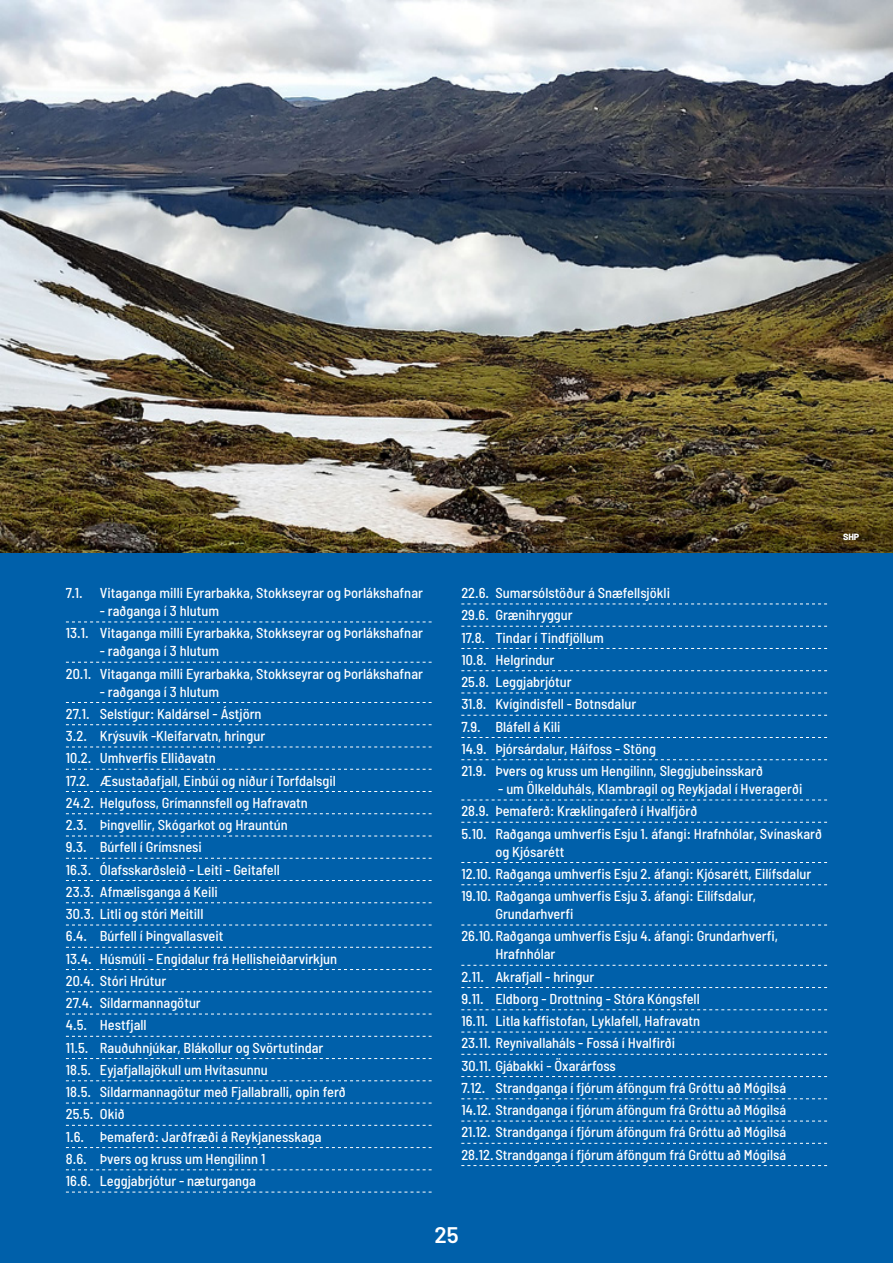
<style>
.page{position:relative;width:893px;height:1263px;background:#fff}
.page>*{position:absolute;margin:0;border:0;box-sizing:border-box;transform-origin:0 0}
.t1{font:600 22.5px "Barlow";color:#fff}
.t2{font:500 semi-condensed 14.4px/22.2px "Barlow";color:#fff}
.t3{font:800 9px "Barlow";color:#fff}
</style>
<div class="page">
<img style="left:0;top:0;width:893px;height:553px">
<div style="left:0;top:553px;width:893px;height:710px;background:#0060aa"></div>
<svg style="left:66px;top:622px;width:366px;height:1px"></svg>
<svg style="left:66px;top:662px;width:366px;height:1px"></svg>
<svg style="left:66px;top:702px;width:366px;height:1px"></svg>
<svg style="left:66px;top:724px;width:366px;height:1px"></svg>
<svg style="left:66px;top:747px;width:366px;height:1px"></svg>
<svg style="left:66px;top:769px;width:366px;height:1px"></svg>
<svg style="left:66px;top:791px;width:366px;height:1px"></svg>
<svg style="left:66px;top:813px;width:366px;height:1px"></svg>
<svg style="left:66px;top:836px;width:366px;height:1px"></svg>
<svg style="left:66px;top:858px;width:366px;height:1px"></svg>
<svg style="left:66px;top:880px;width:366px;height:1px"></svg>
<svg style="left:66px;top:902px;width:366px;height:1px"></svg>
<svg style="left:66px;top:925px;width:366px;height:1px"></svg>
<svg style="left:66px;top:947px;width:366px;height:1px"></svg>
<svg style="left:66px;top:969px;width:366px;height:1px"></svg>
<svg style="left:66px;top:991px;width:366px;height:1px"></svg>
<svg style="left:66px;top:1014px;width:366px;height:1px"></svg>
<svg style="left:66px;top:1036px;width:366px;height:1px"></svg>
<svg style="left:66px;top:1058px;width:366px;height:1px"></svg>
<svg style="left:66px;top:1080px;width:366px;height:1px"></svg>
<svg style="left:66px;top:1103px;width:366px;height:1px"></svg>
<svg style="left:66px;top:1125px;width:366px;height:1px"></svg>
<svg style="left:66px;top:1147px;width:366px;height:1px"></svg>
<svg style="left:66px;top:1169px;width:366px;height:1px"></svg>
<svg style="left:66px;top:1192px;width:366px;height:1px"></svg>
<svg style="left:461px;top:604px;width:366px;height:1px"></svg>
<svg style="left:461px;top:626px;width:366px;height:1px"></svg>
<svg style="left:461px;top:648px;width:366px;height:1px"></svg>
<svg style="left:461px;top:670px;width:366px;height:1px"></svg>
<svg style="left:461px;top:693px;width:366px;height:1px"></svg>
<svg style="left:461px;top:715px;width:366px;height:1px"></svg>
<svg style="left:461px;top:737px;width:366px;height:1px"></svg>
<svg style="left:461px;top:759px;width:366px;height:1px"></svg>
<svg style="left:461px;top:800px;width:366px;height:1px"></svg>
<svg style="left:461px;top:822px;width:366px;height:1px"></svg>
<svg style="left:461px;top:862px;width:366px;height:1px"></svg>
<svg style="left:461px;top:884px;width:366px;height:1px"></svg>
<svg style="left:461px;top:925px;width:366px;height:1px"></svg>
<svg style="left:461px;top:965px;width:366px;height:1px"></svg>
<svg style="left:461px;top:987px;width:366px;height:1px"></svg>
<svg style="left:461px;top:1009px;width:366px;height:1px"></svg>
<svg style="left:461px;top:1032px;width:366px;height:1px"></svg>
<svg style="left:461px;top:1054px;width:366px;height:1px"></svg>
<svg style="left:461px;top:1076px;width:366px;height:1px"></svg>
<svg style="left:461px;top:1098px;width:366px;height:1px"></svg>
<svg style="left:461px;top:1121px;width:366px;height:1px"></svg>
<svg style="left:461px;top:1143px;width:366px;height:1px"></svg>
<svg style="left:461px;top:1165px;width:366px;height:1px"></svg>
<p class="t2" style="left:66px;top:581px;width:359px">7.1. Vitaganga milli Eyrarbakka, Stokkseyrar og Þorlákshafnar</p>
<p class="t2" style="left:66px;top:599px;width:359px;text-indent:34px">- raðganga í 3 hlutum<br>13.1. Vitaganga milli Eyrarbakka, Stokkseyrar og Þorlákshafnar</p>
<p class="t2" style="left:66px;top:640px;width:359px;text-indent:34px">- raðganga í 3 hlutum<br>20.1. Vitaganga milli Eyrarbakka, Stokkseyrar og Þorlákshafnar</p>
<p class="t2" style="left:66px;top:680px;width:281px;text-indent:34px">- raðganga í 3 hlutum<br>27.1. Selstígur: Kaldársel - Ástjörn<br>3.2. Krýsuvík -Kleifarvatn, hringur<br>10.2. Umhverfis Elliðavatn<br>17.2. Æsustaðafjall, Einbúi og niður í Torfdalsgil 24.2. Helgufoss, Grímannsfell og Hafravatn<br>2.3. Þingvellir, Skógarkot og Hrauntún<br>9.3. Búrfell í Grímsnesi<br>16.3. Ólafsskarðsleið - Leiti - Geitafell<br>23.3. Afmælisganga á Keili<br>30.3. Litli og stóri Meitill<br>6.4. Búrfell í Þingvallasveit<br>13.4. Húsmúli - Engidalur frá Hellisheiðarvirkjun 20.4. Stóri Hrútur<br>27.4. Síldarmannagötur<br>4.5. Hestfjall<br>11.5. Rauðuhnjúkar, Blákollur og Svörtutindar 18.5. Eyjafjallajökull um Hvítasunnu<br>18.5. Síldarmannagötur með Fjallabralli, opin ferð 25.5. Okið<br>1.6. Þemaferð: Jarðfræði á Reykjanesskaga 8.6. Þvers og kruss um Hengilinn 1<br>16.6. Leggjabrjótur - næturganga</p>
<p class="t2" style="left:461px;top:581px;width:303px">22.6. Sumarsólstöður á Snæfellsjökli<br>29.6. Grænihryggur<br>17.8. Tindar í Tindfjöllum<br>10.8. Helgrindur<br>25.8. Leggjabrjótur<br>31.8. Kvígindisfell - Botnsdalur<br>7.9. Bláfell á Kili<br>14.9. Þjórsárdalur, Háifoss - Stöng<br>21.9. Þvers og kruss um Hengilinn, Sleggjubeinsskarð</p>
<p class="t2" style="left:461px;top:777px;width:362px;text-indent:37px">- um Ölkelduháls, Klambragil og Reykjadal í Hveragerði<br>28.9. Þemaferð: Kræklingaferð í Hvalfjörð<br>5.10. Raðganga umhverfis Esju 1. áfangi: Hrafnhólar, Svínaskarð</p>
<p class="t2" style="left:461px;top:840px;width:351px;text-indent:34px">og Kjósarétt<br>12.10. Raðganga umhverfis Esju 2. áfangi: Kjósarétt, Eilífsdalur<br>19.10. Raðganga umhverfis Esju 3. áfangi: Eilífsdalur,</p>
<p class="t2" style="left:461px;top:902px;width:318px;text-indent:34px">Grundarhverfi<br>26.10.Raðganga umhverfis Esju 4. áfangi: Grundarhverfi,</p>
<p class="t2" style="left:461px;top:943px;width:326px;text-indent:34px">Hrafnhólar<br>2.11. Akrafjall - hringur<br>9.11. Eldborg - Drottning - Stóra Kóngsfell<br>16.11. Litla kaffistofan, Lyklafell, Hafravatn<br>23.11. Reynivallaháls - Fossá í Hvalfirði<br>30.11. Gjábakki - Öxarárfoss<br>7.12. Strandganga í fjórum áföngum frá Gróttu að Mógilsá 14.12. Strandganga í fjórum áföngum frá Gróttu að Mógilsá 21.12. Strandganga í fjórum áföngum frá Gróttu að Mógilsá 28.12.Strandganga í fjórum áföngum frá Gróttu að Mógilsá</p>
<h1 class="t1" style="left:434px;top:1218px;width:26px">25</h1>
<p class="t3" style="left:843px;top:529px;width:18px">SHP</p>
</div>
